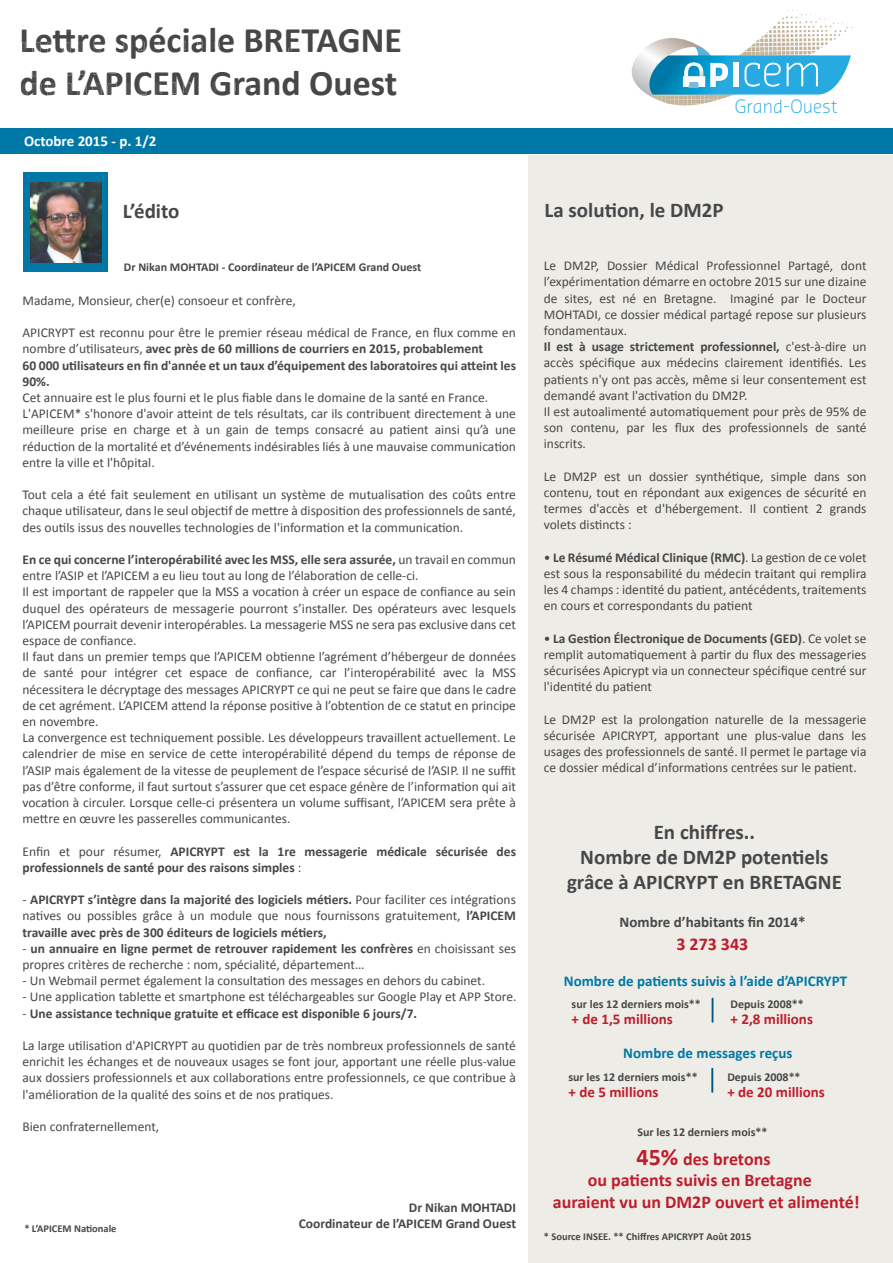
<style>
.page{position:relative;width:893px;height:1263px;background:#fff}
.page>*{position:absolute;margin:0;border:0;box-sizing:border-box;transform-origin:0 0}
.t1{font:700 36px/43.2px "Calibri";color:#525254}
.t2{font:700 36px "Calibri";color:#464748}
.t3{font:700 21px/25.2px "Calibri";color:#464748;text-align:center}
.t4{font:700 18px/22.4px "Calibri";color:#be1d2c}
.t5{font:300 18px "Sansa Soft Std";color:#24aae1}
.t6{font:700 15px "Calibri";color:#0078a7}
.t7{font:700 15px "Calibri";color:#be1d2c}
.t8{font:700 15px "Calibri";color:#464748}
.t9{font:700 15px "Calibri";color:#fff}
.t10{font:13.5px/16.2px "Calibri";color:#464748;text-align:justify}
.t11{font:700 13.5px/16.2px "Calibri";color:#464748}
.t12{font:700 12px "Calibri";color:#464748}
.t13{font:700 10.5px "Calibri";color:#464748}
.s1{font-weight:400}
.s2{font-weight:700}
.s3{font-size:24px}
</style>
<div class="page">
<div style="left:529px;top:155px;width:364px;height:1108px;background:#eeece6"></div>
<div style="left:24px;top:173px;width:84px;height:99px;background:#0078a7"></div>
<svg style="left:712px;top:997px;width:1px;height:26px"></svg>
<div style="left:0;top:129px;width:893px;height:25px;background:#0078a7"></div>
<svg style="left:631px;top:10px;width:221px;height:96px"></svg>
<svg style="left:711px;top:1067px;width:2px;height:26px"></svg>
<img style="left:30px;top:182px;width:72px;height:81px">
<h1 class="t1" style="left:20px;top:18px;width:384px">Lettre spéciale BRETAGNE de L’APICEM Grand Ouest</h1>
<h1 class="t2" style="left:53px;top:17px;width:25px">t</h1>
<p class="t9" style="left:24px;top:132px;width:134px">Octobre 2015 - p. 1/2</p>
<h2 class="t3" style="left:123px;top:198px;width:58px">L’édito</h2>
<p class="t12" style="left:124px;top:259px;width:299px">Dr Nikan MOHTADI - Coordinateur de l’APICEM Grand Ouest</p>
<p class="t10" style="left:22px;top:292px;width:275px">Madame, Monsieur, cher(e) consoeur et confrère,</p>
<p class="t11" style="left:22px;top:324px;width:495px"><span class="s1">APICRYPT est reconnu pour être le premier réseau médical de France, en flux comme en nombre d’utilisateurs,</span> avec près de 60 millions de courriers en 2015, probablement<br>60 000 utilisateurs en fin d'année et un taux d’équipement des laboratoires qui atteint les 90%.</p>
<p class="t10" style="left:22px;top:389px;width:495px;text-align:left">Cet annuaire est le plus fourni et le plus fiable dans le domaine de la santé en France.<br>L'APICEM* s'honore d'avoir atteint de tels résultats, car ils contribuent directement à une meilleure prise en charge et à un gain de temps consacré au patient ainsi qu’à une réduction de la mortalité et d’événements indésirables liés à une mauvaise communication entre la ville et l'hôpital.</p>
<p class="t10" style="left:22px;top:487px;width:495px">Tout cela a été fait seulement en utilisant un système de mutualisation des coûts entre chaque utilisateur, dans le seul objectif de mettre à disposition des professionnels de santé, des outils issus des nouvelles technologies de l'information et la communication.</p>
<p class="t10" style="left:22px;top:551px;width:495px;text-align:left"><span class="s2">En ce qui concerne l’interopérabilité avec les MSS, elle sera assurée,</span> un travail en commun entre l’ASIP et l’APICEM a eu lieu tout au long de l’élaboration de celle-ci.<br>Il est important de rappeler que la MSS a vocation à créer un espace de confiance au sein duquel des opérateurs de messagerie pourront s’installer. Des opérateurs avec lesquels l’APICEM pourrait devenir interopérables. La messagerie MSS ne sera pas exclusive dans cet espace de confiance.<br>Il faut dans un premier temps que l’APICEM obtienne l’agrément d’hébergeur de données de santé pour intégrer cet espace de confiance, car l’interopérabilité avec la MSS nécessitera le décryptage des messages APICRYPT ce qui ne peut se faire que dans le cadre de cet agrément. L’APICEM attend la réponse positive à l’obtention de ce statut en principe en novembre.<br>La convergence est techniquement possible. Les développeurs travaillent actuellement. Le calendrier de mise en service de cette interopérabilité dépend du temps de réponse de l’ASIP mais également de la vitesse de peuplement de l’espace sécurisé de l’ASIP. Il ne suffit pas d’être conforme, il faut surtout s’assurer que cet espace génère de l’information qui ait vocation à circuler. Lorsque celle-ci présentera un volume suffisant, l’APICEM sera prête à mettre en œuvre les passerelles communicantes.</p>
<p class="t11" style="left:22px;top:843px;width:495px"><span class="s1">Enfin et pour résumer,</span> APICRYPT est la 1re messagerie médicale sécurisée des professionnels de santé pour des raisons simples <span class="s1">:</span></p>
<p class="t11" style="left:22px;top:891px;width:495px;text-align:justify"><span class="s1">-</span> APICRYPT s’intègre dans la majorité des logiciels métiers. <span class="s1">Pour faciliter ces intégrations natives ou possibles grâce à un module que nous fournissons gratuitement,</span> l’APICEM travaille avec près de 300 éditeurs de logiciels métiers,</p>
<p class="t10" style="left:22px;top:940px;width:495px">- <span class="s2">un annuaire en ligne permet de retrouver rapidement les confrères</span> en choisissant ses propres critères de recherche : nom, spécialité, département…</p>
<p class="t10" style="left:22px;top:973px;width:464px">- Un Webmail permet également la consultation des messages en dehors du cabinet.</p>
<p class="t10" style="left:22px;top:989px;width:495px">- Une application tablette et smartphone est téléchargeables sur Google Play et APP Store.</p>
<p class="t11" style="left:22px;top:1005px;width:396px"><span class="s1">-</span> Une assistance technique gratuite et efficace est disponible 6 jours/7.</p>
<p class="t10" style="left:22px;top:1037px;width:495px">La large utilisation d'APICRYPT au quotidien par de très nombreux professionnels de santé enrichit les échanges et de nouveaux usages se font jour, apportant une réelle plus-value aux dossiers professionnels et aux collaborations entre professionnels, ce que contribue à l'amélioration de la qualité des soins et de nos pratiques.</p>
<p class="t10" style="left:22px;top:1118px;width:138px">Bien confraternellement,</p>
<p class="t13" style="left:24px;top:1222px;width:94px">* L’APICEM Nationale</p>
<p class="t11" style="left:299px;top:1199px;width:219px;text-align:right">Dr Nikan MOHTADI<br>Coordinateur de l’APICEM Grand Ouest</p>
<h3 class="t5" style="left:735px;top:94px;width:104px">Grand-Ouest</h3>
<h2 class="t3" style="left:545px;top:198px;width:181px">La solution, le DM2P</h2>
<p class="t10" style="left:544px;top:258px;width:324px;text-align:left">Le DM2P, Dossier Médical Professionnel Partagé, dont l’expérimentation démarre en octobre 2015 sur une dizaine de sites, est né en Bretagne. Imaginé par le Docteur MOHTADI, ce dossier médical partagé repose sur plusieurs fondamentaux.<br><span class="s2">Il est à usage strictement professionnel,</span> c'est-à-dire un accès spécifique aux médecins clairement identifiés. Les patients n'y ont pas accès, même si leur consentement est demandé avant l'activation du DM2P.<br>Il est autoalimenté automatiquement pour près de 95% de son contenu, par les flux des professionnels de santé inscrits.</p>
<p class="t10" style="left:544px;top:468px;width:324px">Le DM2P est un dossier synthétique, simple dans son contenu, tout en répondant aux exigences de sécurité en termes d'accès et d'hébergement. Il contient 2 grands volets distincts :</p>
<p class="t10" style="left:544px;top:549px;width:324px">• <span class="s2">Le Résumé Médical Clinique (RMC)</span>. La gestion de ce volet est sous la responsabilité du médecin traitant qui remplira les 4 champs : identité du patient, antécédents, traitements en cours et correspondants du patient</p>
<p class="t10" style="left:544px;top:630px;width:324px">• <span class="s2">La Gestion Électronique de Documents (GED)</span>. Ce volet se remplit automatiquement à partir du flux des messageries sécurisées Apicrypt via un connecteur spécifique centré sur l'identité du patient</p>
<p class="t10" style="left:544px;top:711px;width:324px">Le DM2P est la prolongation naturelle de la messagerie sécurisée APICRYPT, apportant une plus-value dans les usages des professionnels de santé. Il permet le partage via ce dossier médical d’informations centrées sur le patient.</p>
<h2 class="t3" style="left:567px;top:819px;width:276px">En chiffres..<br>Nombre de DM2P potentiels grâce à APICRYPT en BRETAGNE</h2>
<p class="t8" style="left:620px;top:912px;width:188px">Nombre d’habitants fin 2014*</p>
<h3 class="t4" style="left:676px;top:933px;width:74px">3 273 343</h3>
<p class="t6" style="left:564px;top:972px;width:285px">Nombre de patients suivis à l’aide d’APICRYPT</p>
<p class="t7" style="left:572px;top:1010px;width:103px">+ de 1,5 millions</p>
<p class="t6" style="left:623px;top:1043px;width:171px">Nombre de messages reçus</p>
<p class="t7" style="left:569px;top:1083px;width:91px">+ de 5 millions</p>
<p class="t12" style="left:572px;top:996px;width:131px">sur les 12 derniers mois**</p>
<p class="t12" style="left:731px;top:996px;width:75px">Depuis 2008**</p>
<p class="t7" style="left:731px;top:1010px;width:84px">+ 2,8 millions</p>
<p class="t12" style="left:568px;top:1069px;width:131px">sur les 12 derniers mois**</p>
<p class="t12" style="left:727px;top:1069px;width:75px">Depuis 2008**</p>
<p class="t7" style="left:727px;top:1083px;width:99px">+ de 20 millions</p>
<p class="t12" style="left:637px;top:1124px;width:132px">Sur les 12 derniers mois**</p>
<h3 class="t4" style="left:553px;top:1168px;width:308px;text-indent:35px">ou patients suivis en Bretagne auraient vu un DM2P ouvert et alimenté!</h3>
<h3 class="t4" style="left:637px;top:1148px;width:135px"><span class="s3">45%</span> des bretons</h3>
<p class="t13" style="left:544px;top:1229px;width:209px">* Source INSEE. ** Chiffres APICRYPT Août 2015</p>
</div>
